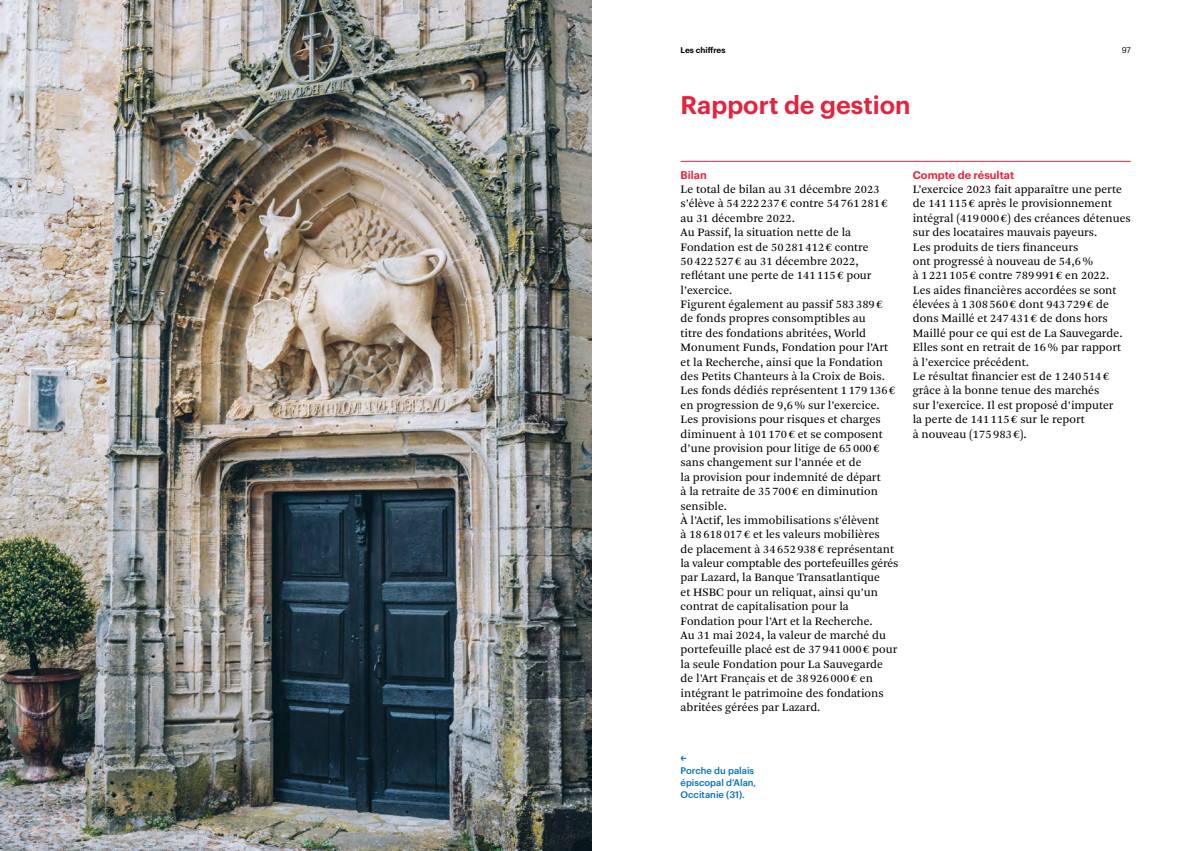
<style>
.page{position:relative;width:1184px;height:851px;background:#fff}
.page>*{position:absolute;margin:0;border:0;box-sizing:border-box;transform-origin:0 0}
.t1{font:600 25px "Graphik";color:#e6223d}
.t2{font:11.88px/14.4px "Arnhem Pro Blond";color:#000}
.t3{font:600 11px "Graphik";color:#e6223d}
.t4{font:500 9.38px/11.9px "Graphik";color:#006eb4}
.t5{font:900 9.38px "Sauvegarde";color:#006eb4}
.t6{font:600 8.12px "Graphik";color:#000}
.t7{font:8.12px "Graphik";color:#000}
</style>
<div class="page">
<hr style="left:680px;top:161px;width:450px;height:1px;background:#e6223d">
<img style="left:0;top:0;width:592px;height:850px">
<p class="t6" style="left:680px;top:44px;width:46px">Les chiffres</p>
<p class="t7" style="left:1121px;top:44px;width:11px">97</p>
<h1 class="t1" style="left:680px;top:86px;width:231px">Rapport de gestion</h1>
<p class="t3" style="left:680px;top:166px;width:28px">Bilan</p>
<p class="t2" style="left:680px;top:182px;width:219px">Le total de bilan au 31 décembre 2023 s’élève à 54222237€ contre 54761281€ au 31 décembre 2022.<br>Au Passif, la situation nette de la Fondation est de 50281412€ contre 50422527€ au 31 décembre 2022, reflétant une perte de 141115€ pour l’exercice.<br>Figurent également au passif 583389€<br>de fonds propres consomptibles au<br>titre des fondations abritées, World Monument Funds, Fondation pour l’Art et la Recherche, ainsi que la Fondation des Petits Chanteurs à la Croix de Bois.<br>Les fonds dédiés représentent 1179136€ en progression de 9,6% sur l’exercice.<br>Les provisions pour risques et charges diminuent à 101170€ et se composent d’une provision pour litige de 65000€ sans changement sur l’année et de<br>la provision pour indemnité de départ<br>à la retraite de 35700€ en diminution sensible.<br>À l’Actif, les immobilisations s’élèvent<br>à 18618017€ et les valeurs mobilières<br>de placement à 34652938€ représentant la valeur comptable des portefeuilles gérés par Lazard, la Banque Transatlantique<br>et HSBC pour un reliquat, ainsi qu’un contrat de capitalisation pour la Fondation pour l’Art et la Recherche.<br>Au 31 mai 2024, la valeur de marché du portefeuille placé est de 37941000€ pour la seule Fondation pour La Sauvegarde de l’Art Français et de 38926000€ en intégrant le patrimoine des fondations abritées gérées par Lazard.</p>
<p class="t3" style="left:912px;top:166px;width:103px">Compte de résultat</p>
<p class="t2" style="left:912px;top:182px;width:219px">L’exercice 2023 fait apparaître une perte de 141115€ après le provisionnement intégral (419000€) des créances détenues sur des locataires mauvais payeurs.<br>Les produits de tiers financeurs<br>ont progressé à nouveau de 54,6%<br>à 1221105€ contre 789991€ en 2022.<br>Les aides financières accordées se sont élevées à 1308560€ dont 943729€ de dons Maillé et 247431€ de dons hors Maillé pour ce qui est de La Sauvegarde.<br>Elles sont en retrait de 16% par rapport<br>à l’exercice précédent.<br>Le résultat financier est de 1240514€ grâce à la bonne tenue des marchés<br>sur l’exercice. Il est proposé d’imputer<br>la perte de 141115€ sur le report<br>à nouveau (175983€).</p>
<p class="t5" style="left:680px;top:752px;width:7px">←</p>
<p class="t4" style="left:680px;top:763px;width:77px">Porche du palais épiscopal d’Alan,<br>Occitanie (31).</p>
</div>
